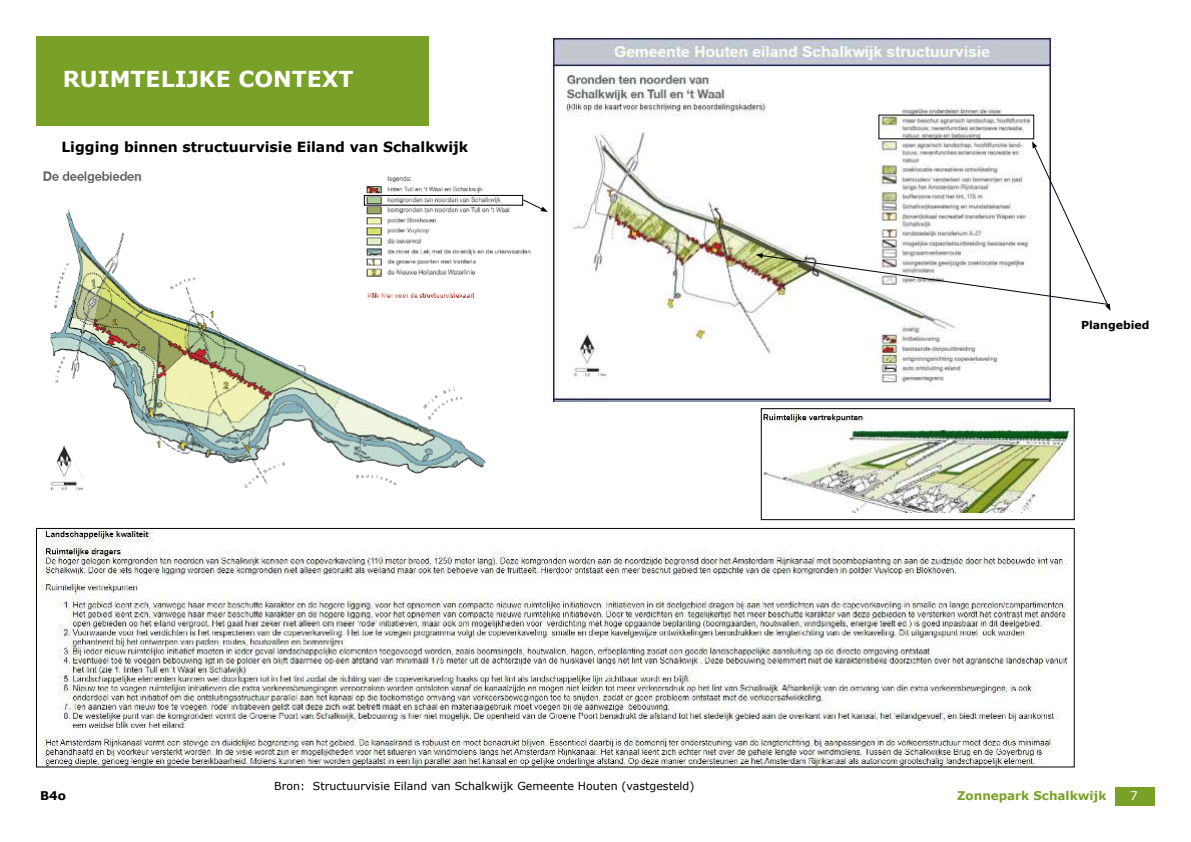
<style>
.page{position:relative;width:1191px;height:842px;background:#fff}
.page>*{position:absolute;margin:0;border:0;box-sizing:border-box;transform-origin:0 0}
.t1{font:700 22px "Verdana";color:#fff}
.t2{font:700 14px "Verdana";color:#000}
.t3{font:700 12px "Verdana";color:#79a128}
.t4{font:700 12px "Verdana";color:#000}
.t5{font:12px "Verdana";color:#fff}
.t6{font:11px "Verdana";color:#000}
.t7{font:700 11px "Verdana";color:#000}
</style>
<div class="page">
<div style="left:1115px;top:787px;width:40px;height:19px;background:#79a128"></div>
<div style="left:36px;top:36px;width:392px;height:89px;background:#79a128"></div>
<img style="left:551px;top:36px;width:504px;height:365px">
<img style="left:42px;top:530px;width:1026px;height:235px">
<div style="left:36px;top:528px;width:1038px;height:239px;border:1px solid #000"></div>
<svg style="left:755px;top:141px;width:355px;height:170px"></svg>
<img style="left:43px;top:171px;width:488px;height:320px">
<div style="left:364px;top:195px;width:159px;height:11px;border:1px solid #000"></div>
<svg style="left:522px;top:199px;width:26px;height:13px"></svg>
<div style="left:43px;top:183px;width:201px;height:25px;background:#fff"></div>
<img style="left:762px;top:410px;width:309px;height:103px">
<div style="left:760px;top:408px;width:314px;height:112px;border:1px solid #000"></div>
<h1 class="t1" style="left:63px;top:71px;width:292px">RUIMTELIJKE CONTEXT</h1>
<p class="t2" style="left:61px;top:141px;width:408px">Ligging binnen structuurvisie Eiland van Schalkwijk</p>
<p class="t7" style="left:1081px;top:320px;width:70px">Plangebied</p>
<p class="t6" style="left:274px;top:781px;width:422px">Bron: Structuurvisie Eiland van Schalkwijk Gemeente Houten (vastgesteld)</p>
<p class="t4" style="left:40px;top:788px;width:27px">B4o</p>
<p class="t3" style="left:957px;top:790px;width:151px">Zonnepark Schalkwijk</p>
<p class="t5" style="left:1130px;top:790px;width:9px">7</p>
</div>
